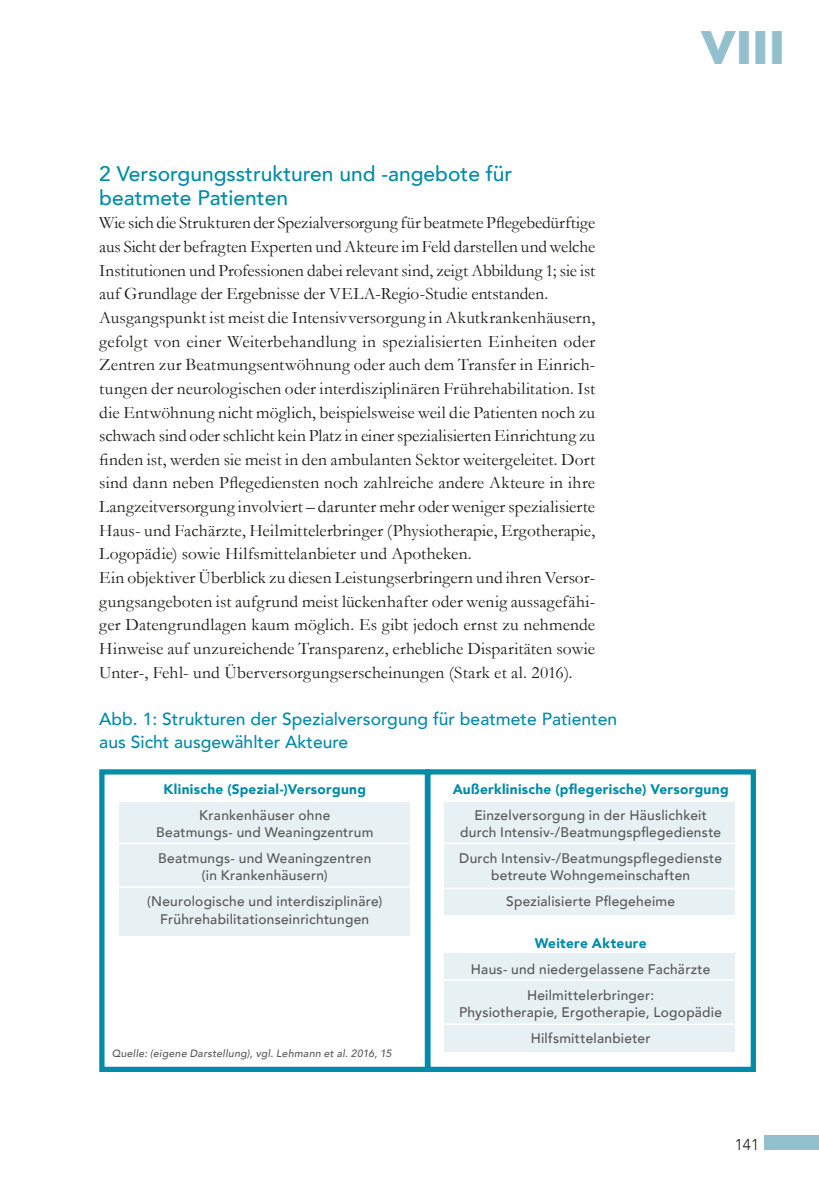
<style>
.page{position:relative;width:819px;height:1191px;background:#fff}
.page>*{position:absolute;margin:0;border:0;box-sizing:border-box;transform-origin:0 0}
.t1{font:700 49px "Gill Sans";color:#94bfcc}
.h1_Innenteil{font:500 21px "Avenir";color:#008ba7}
.Flietext_ohne_Einzug{font:17.5px/23.6px "Garamond";letter-spacing:.01em;color:#1a1a18;text-align:justify}
.h1_grafik{font:500 17.5px/23.6px "Avenir";color:#008ba7}
.t2{font:300 15.75px "Avenir";color:#1a1a18}
.Grafik_Beschriftung{font:500 13.83px "Avenir";letter-spacing:.02em;color:#565656}
.Grafik_Beschriftung-2{font:900 13.83px "Avenir";letter-spacing:.02em;color:#008ba7}
.Quelle{font:italic 500 10.5px "Avenir";letter-spacing:.03em;color:#565656}
</style>
<div class="page">
<div style="left:764px;top:1135px;width:55px;height:15px;background:#94bfcc"></div>
<div style="left:99px;top:769px;width:331px;height:303px;background:#fff;border:5px solid #008ba7"></div>
<div style="left:119px;top:802px;width:290px;height:133px;background:#e7f0f3"></div>
<div style="left:425px;top:769px;width:331px;height:303px;background:#fff;border:5px solid #008ba7"></div>
<div style="left:444px;top:802px;width:291px;height:249px;background:#e7f0f3"></div>
<div style="left:442px;top:915px;width:295px;height:38px;background:#fff"></div>
<hr style="left:443px;top:842px;width:295px;height:2px;background:#fff">
<hr style="left:443px;top:887px;width:295px;height:2px;background:#fff">
<hr style="left:443px;top:979px;width:295px;height:1px;background:#fff">
<hr style="left:443px;top:1023px;width:295px;height:2px;background:#fff">
<hr style="left:117px;top:886px;width:295px;height:2px;background:#fff">
<hr style="left:116px;top:842px;width:296px;height:2px;background:#fff">
<h1 class="t1" style="left:700px;top:9px;width:87px">VIII</h1>
<p class="h1_Innenteil" style="left:99px;top:156px;width:414px">2 Versorgungsstrukturen und -angebote für</p>
<p class="h1_Innenteil" style="left:99px;top:179px;width:190px">beatmete Patienten</p>
<p class="Flietext_ohne_Einzug" style="left:99px;top:211px;width:497px">Wie sich die Strukturen der Spezialversorgung für beatmete Pflegebedürftige aus Sicht der befragten Experten und Akteure im Feld darstellen und welche Institutionen und Professionen dabei relevant sind, zeigt Abbildung 1; sie ist auf Grundlage der Ergebnisse der VELA-Regio-Studie entstanden.</p>
<p class="Flietext_ohne_Einzug" style="left:99px;top:305px;width:497px">Ausgangspunkt ist meist die Intensivversorgung in Akutkrankenhäusern, gefolgt von einer Weiterbehandlung in spezialisierten Einheiten oder Zentren zur Beatmungsentwöhnung oder auch dem Transfer in Einrich&shy;tungen der neurologischen oder interdisziplinären Frührehabilitation. Ist die Entwöhnung nicht möglich, beispielsweise weil die Patienten noch zu schwach sind oder schlicht kein Platz in einer spezialisierten Einrichtung zu finden ist, werden sie meist in den ambulanten Sektor weitergeleitet. Dort sind dann neben Pflegediensten noch zahlreiche andere Akteure in ihre Langzeitversorgung involviert – darunter mehr oder weniger spezialisierte Haus- und Fachärzte, Heilmittelerbringer (Physiotherapie, Ergotherapie, Logopädie) sowie Hilfsmittelanbieter und Apotheken.</p>
<p class="Flietext_ohne_Einzug" style="left:99px;top:565px;width:497px">Ein objektiver Überblick zu diesen Leistungserbringern und ihren Versor&shy;gungsangeboten ist aufgrund meist lückenhafter oder wenig aussagefähi&shy;ger Datengrundlagen kaum möglich. Es gibt jedoch ernst zu nehmende Hinweise auf unzureichende Transparenz, erhebliche Disparitäten sowie Unter-, Fehl- und Überversorgungserscheinungen (Stark et al. 2016).</p>
<p class="h1_grafik" style="left:99px;top:706px;width:519px">Abb. 1: Strukturen der Spezialversorgung für beatmete Patienten aus Sicht ausgewählter Akteure</p>
<p class="Grafik_Beschriftung-2" style="left:163px;top:777px;width:204px">Klinische (Spezial-)Versorgung</p>
<p class="Grafik_Beschriftung" style="left:199px;top:803px;width:132px">Krankenhäuser ohne</p>
<p class="Grafik_Beschriftung" style="left:156px;top:820px;width:219px">Beatmungs- und Weaningzentrum</p>
<p class="Grafik_Beschriftung" style="left:158px;top:846px;width:214px">Beatmungs- und Weaningzentren</p>
<p class="Grafik_Beschriftung" style="left:202px;top:863px;width:127px">(in Krankenhäusern)</p>
<p class="Grafik_Beschriftung" style="left:147px;top:889px;width:236px">(Neurologische und interdisziplinäre)</p>
<p class="Grafik_Beschriftung" style="left:160px;top:907px;width:210px">Frührehabilitationseinrichtungen</p>
<p class="Grafik_Beschriftung-2" style="left:452px;top:777px;width:277px">Außerklinische (pflegerische) Versorgung</p>
<p class="Grafik_Beschriftung" style="left:474px;top:803px;width:234px">Einzelversorgung in der Häuslichkeit</p>
<p class="Grafik_Beschriftung" style="left:460px;top:820px;width:262px">durch Intensiv-/Beatmungspflegedienste</p>
<p class="Grafik_Beschriftung" style="left:459px;top:846px;width:264px">Durch Intensiv-/Beatmungspflegedienste</p>
<p class="Grafik_Beschriftung" style="left:491px;top:863px;width:201px">betreute Wohngemeinschaften</p>
<p class="Grafik_Beschriftung" style="left:506px;top:889px;width:170px">Spezialisierte Pflegeheime</p>
<p class="Grafik_Beschriftung-2" style="left:534px;top:931px;width:113px">Weitere Akteure</p>
<p class="Grafik_Beschriftung" style="left:471px;top:957px;width:241px">Haus- und niedergelassene Fachärzte</p>
<p class="Grafik_Beschriftung" style="left:527px;top:983px;width:129px">Heilmittelerbringer:</p>
<p class="Grafik_Beschriftung" style="left:459px;top:1000px;width:264px">Physiotherapie, Ergotherapie, Logopädie</p>
<p class="Grafik_Beschriftung" style="left:530px;top:1026px;width:121px">Hilfsmittelanbieter</p>
<p class="Quelle" style="left:112px;top:1047px;width:281px">Quelle: (eigene Darstellung), vgl. Lehmann et al. 2016, 15</p>
<p class="t2" style="left:734px;top:1135px;width:26px">141</p>
</div>
